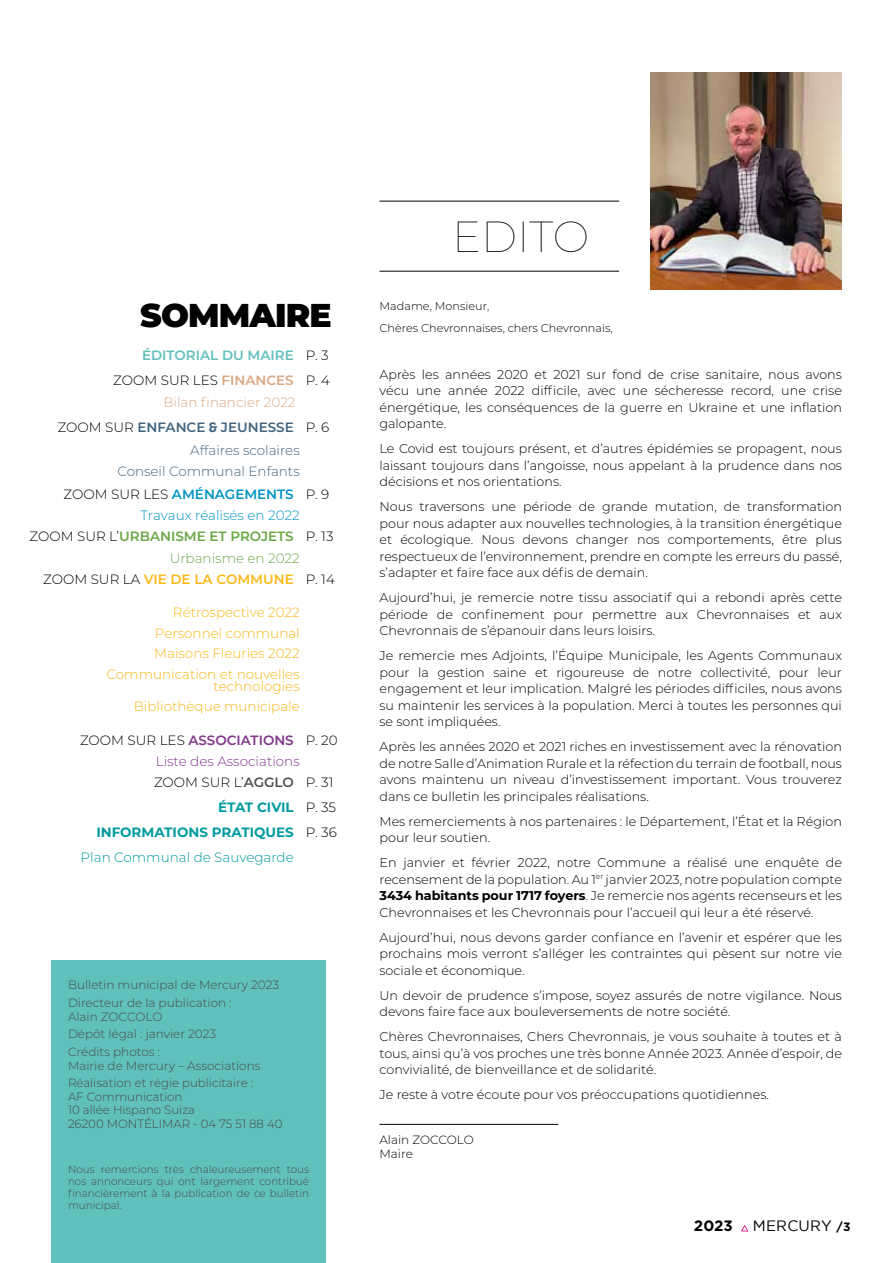
<style>
.page{position:relative;width:893px;height:1263px;background:#fff}
.page>*{position:absolute;margin:0;border:0;box-sizing:border-box;transform-origin:0 0}
.t1{font:100 43.5px "Montserrat";color:#000}
.t2{font:900 33px "Montserrat";letter-spacing:-.025em;color:#000}
.t3{font:15px "Gotham";letter-spacing:.015em;color:#000}
.t4{font:700 15px "Gotham";color:#000}
.t5{font:300 13.5px/20.5px "Montserrat";color:#fbb818;text-align:right}
.t6{font:300 13.5px/21px "Montserrat";color:#000}
.t7{font:300 13.5px/25.3px "Montserrat";color:#daa882}
.t8{font:600 13.5px/25px "Montserrat";color:#60c0bc;text-align:right}
.t9{font:300 13.5px/21.3px "Montserrat";color:#42647f;text-align:right}
.t10{font:700 13.5px "Montserrat";color:#009ba0}
.t11{font:600 13.5px "Montserrat";color:#6aa845}
.t12{font:600 13.5px "Montserrat";color:#fbb818}
.t13{font:300 13.5px "Montserrat";color:#009ba0}
.t14{font:300 13.5px "Montserrat";color:#0094c5}
.t15{font:300 13.5px "Montserrat";color:#6aa845}
.t16{font:300 12.75px/16.5px "Montserrat";color:#000;text-align:justify}
.t17{font:300 12px/17.7px "Montserrat";color:#4a4a49}
.t18{font:300 12px/13.5px "Montserrat";color:#000}
.t19{font:300 11.25px/22px "Montserrat";color:#000}
.t20{font:300 10.5px/12px "Montserrat";color:#4a4a49;text-align:justify}
.s1{font-weight:300;color:#000}
.s2{color:#daa882}
.s3{color:#000}
.s4{font-weight:600;color:#42647f}
.s5{font-family:"Bitter";font-weight:700;color:#42647f}
.s6{font-weight:600;color:#0094c5}
.s7{font-weight:600;color:#82368c}
.s8{color:#82368c}
.s9{font-weight:600;color:#525251}
.s10{font-weight:700}
.s11{font-weight:700;font-size:12px}
</style>
<div class="page">
<div style="left:51px;top:961px;width:275px;height:302px;background:#60c0bc"></div>
<img style="left:650px;top:72px;width:192px;height:217px">
<hr style="left:379px;top:271px;width:240px;height:1px;background:#000">
<hr style="left:379px;top:201px;width:240px;height:1px;background:#000">
<hr style="left:379px;top:1124px;width:179px;height:1px;background:#000">
<svg style="left:741px;top:1225px;width:7px;height:6px"></svg>
<h2 class="t2" style="left:140px;top:291px;width:193px">SOMMAIRE</h2>
<p class="t8" style="left:113px;top:342px;width:218px">ÉDITORIAL DU MAIRE <span class="s1">P. 3<br>ZOOM SUR LES</span> <span class="s2">FINANCES</span> <span class="s1">P. 4</span></p>
<p class="t7" style="left:58px;top:389px;width:273px;text-indent:106px">Bilan financier 2022<br><span class="s3">ZOOM SUR</span> <span class="s4">ENFANCE</span> <span class="s5">&amp;</span> <span class="s4">JEUNESSE</span> <span class="s3">P. 6</span></p>
<p class="t9" style="left:117px;top:439px;width:184px">Affaires scolaires<br>Conseil Communal Enfants</p>
<p class="t6" style="left:64px;top:484px;width:267px">ZOOM SUR LES <span class="s6">AMÉNAGEMENTS</span> P. 9</p>
<p class="t14" style="left:141px;top:506px;width:161px">Travaux réalisés en 2022</p>
<p class="t11" style="left:30px;top:527px;width:306px"><span class="s1">ZOOM SUR L’</span>URBANISME ET PROJETS <span class="s1">P. 13</span></p>
<p class="t15" style="left:170px;top:548px;width:132px">Urbanisme en 2022</p>
<p class="t12" style="left:43px;top:569px;width:293px"><span class="s1">ZOOM SUR LA</span> VIE DE LA COMMUNE <span class="s1">P. 14</span></p>
<p class="t5" style="left:107px;top:602px;width:195px">Rétrospective 2022<br>Personnel communal<br>Maisons Fleuries 2022<br>Communication et nouvelles</p>
<p class="t5" style="left:134px;top:675px;width:167px">technologies<br>Bibliothèque municipale</p>
<p class="t6" style="left:154px;top:729px;width:185px;text-indent:-74px">ZOOM SUR LES <span class="s7">ASSOCIATIONS</span> P. 20<br><span class="s8">Liste des Associations<br></span>ZOOM SUR L’<span class="s9">AGGLO</span> P. 31</p>
<p class="t10" style="left:218px;top:797px;width:120px">ÉTAT CIVIL <span class="s1">P. 35</span></p>
<p class="t10" style="left:96px;top:822px;width:242px">INFORMATIONS PRATIQUES <span class="s1">P. 36</span></p>
<p class="t13" style="left:81px;top:848px;width:215px">Plan Communal de Sauvegarde</p>
<p class="t17" style="left:68px;top:976px;width:213px">Bulletin municipal de Mercury 2023<br>Directeur de la publication :</p>
<p class="t17" style="left:68px;top:1007px;width:150px">Alain ZOCCOLO<br>Dépôt légal : janvier 2023<br>Crédits photos :</p>
<p class="t17" style="left:68px;top:1056px;width:194px">Mairie de Mercury – Associations<br>Réalisation et régie publicitaire :</p>
<p class="t17" style="left:68px;top:1089px;width:216px;line-height:13.5px">AF Communication<br>10 allée Hispano Suiza<br>26200 MONTÉLIMAR - 04 75 51 88 40</p>
<p class="t20" style="left:68px;top:1163px;width:242px">Nous remercions très chaleureusement tous nos annonceurs qui ont largement contribué financièrement à la publication de ce bulletin municipal.</p>
<h1 class="t1" style="left:452px;top:207px;width:139px">EDITO</h1>
<p class="t19" style="left:379px;top:294px;width:235px">Madame, Monsieur,<br>Chères Chevronnaises, chers Chevronnais,</p>
<p class="t16" style="left:379px;top:365px;width:464px">Après les années 2020 et 2021 sur fond de crise sanitaire, nous avons vécu une année 2022 difficile, avec une sécheresse record, une crise énergétique, les conséquences de la guerre en Ukraine et une inflation galopante.</p>
<p class="t16" style="left:379px;top:440px;width:464px">Le Covid est toujours présent, et d’autres épidémies se propagent, nous laissant toujours dans l’angoisse, nous appelant à la prudence dans nos décisions et nos orientations.</p>
<p class="t16" style="left:379px;top:498px;width:464px">Nous traversons une période de grande mutation, de transformation pour nous adapter aux nouvelles technologies, à la transition énergétique et écologique. Nous devons changer nos comportements, être plus respectueux de l’environnement, prendre en compte les erreurs du passé, s’adapter et faire face aux défis de demain.</p>
<p class="t16" style="left:379px;top:589px;width:464px">Aujourd’hui, je remercie notre tissu associatif qui a rebondi après cette période de confinement pour permettre aux Chevronnaises et aux Chevronnais de s’épanouir dans leurs loisirs.</p>
<p class="t16" style="left:379px;top:647px;width:464px">Je remercie mes Adjoints, l’Équipe Municipale, les Agents Communaux pour la gestion saine et rigoureuse de notre collectivité, pour leur engagement et leur implication. Malgré les périodes difficiles, nous avons su maintenir les services à la population. Merci à toutes les personnes qui se sont impliquées.</p>
<p class="t16" style="left:379px;top:738px;width:464px">Après les années 2020 et 2021 riches en investissement avec la rénovation de notre Salle d’Animation Rurale et la réfection du terrain de football, nous avons maintenu un niveau d’investissement important. Vous trouverez dans ce bulletin les principales réalisations.</p>
<p class="t16" style="left:379px;top:812px;width:464px">Mes remerciements à nos partenaires : le Département, l’État et la Région pour leur soutien.</p>
<p class="t16" style="left:379px;top:854px;width:464px">En janvier et février 2022, notre Commune a réalisé une enquête de recensement de la population. Au 1<sup>er</sup> janvier 2023, notre population compte <span class="s10">3434 habitants pour 1717 foyers</span>. Je remercie nos agents recenseurs et les Chevronnaises et les Chevronnais pour l’accueil qui leur a été réservé.</p>
<p class="t16" style="left:379px;top:928px;width:464px">Aujourd’hui, nous devons garder confiance en l’avenir et espérer que les prochains mois verront s’alléger les contraintes qui pèsent sur notre vie sociale et économique.</p>
<p class="t16" style="left:379px;top:986px;width:464px">Un devoir de prudence s’impose, soyez assurés de notre vigilance. Nous devons faire face aux bouleversements de notre société.</p>
<p class="t16" style="left:379px;top:1028px;width:464px">Chères Chevronnaises, Chers Chevronnais, je vous souhaite à toutes et à tous, ainsi qu’à vos proches une très bonne Année 2023. Année d’espoir, de convivialité, de bienveillance et de solidarité.</p>
<p class="t16" style="left:379px;top:1086px;width:391px">Je reste à votre écoute pour vos préoccupations quotidiennes.</p>
<p class="t18" style="left:379px;top:1133px;width:96px">Alain ZOCCOLO<br>Maire</p>
<p class="t4" style="left:694px;top:1217px;width:40px">2023</p>
<p class="t3" style="left:753px;top:1218px;width:99px">MERCURY <span class="s11">/3</span></p>
</div>
